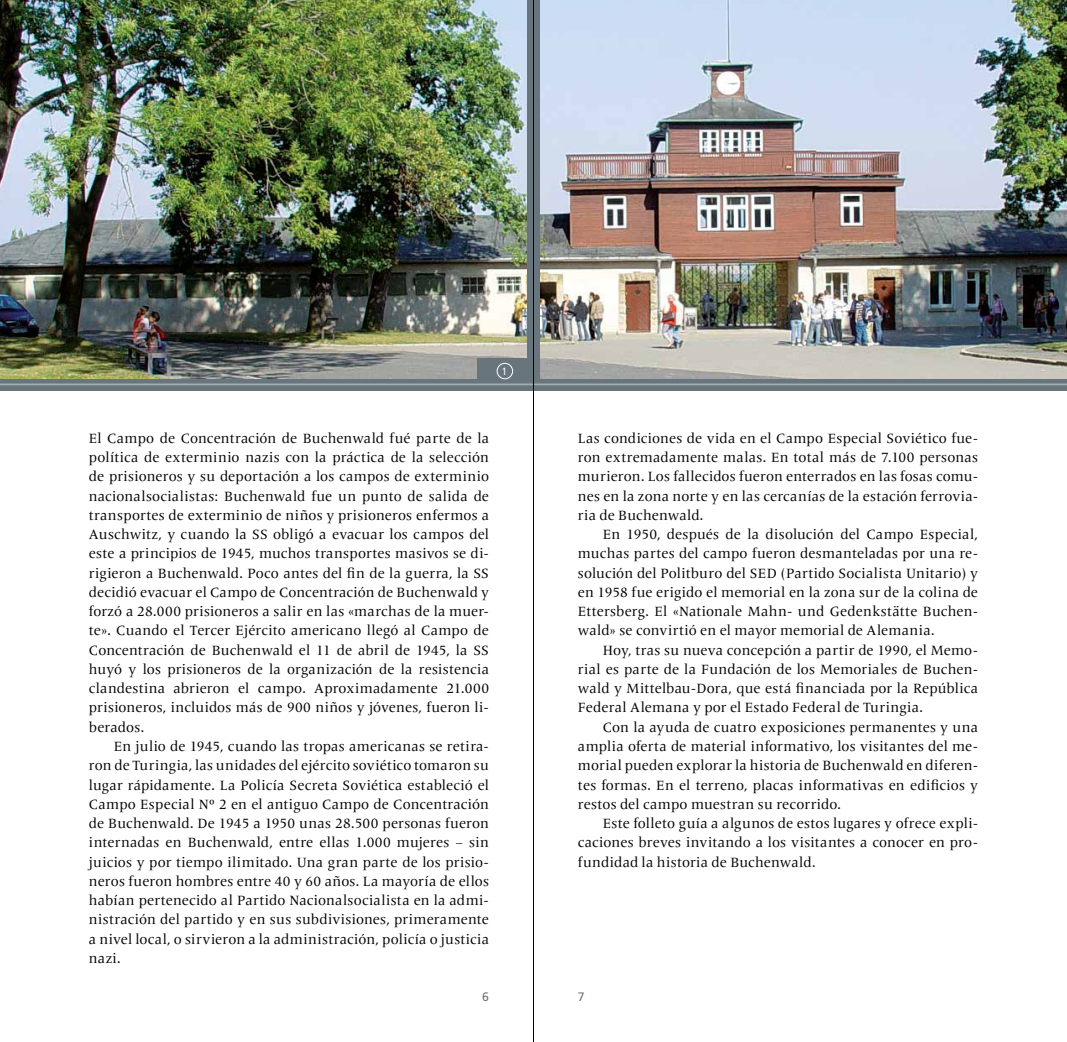
<style>
.page{position:relative;width:1067px;height:1042px;background:#fff}
.page>*{position:absolute;margin:0;border:0;box-sizing:border-box;transform-origin:0 0}
.t1{font:14px/19.2px "Frutiger Serif LT Pro";letter-spacing:.015em;color:#000;text-align:justify}
.t2{font:12.25px "Frutiger LT";color:#68757d}
.t3{font:condensed 10.5px "Frutiger LT Std";color:#fff}
</style>
<div class="page">
<div style="left:0;top:0;width:1067px;height:390px;background:#68757d"></div>
<hr style="left:0;top:383px;width:1067px;height:2px;background:#a2adb5">
<img style="left:540px;top:0;width:527px;height:378px">
<img style="left:0;top:0;width:527px;height:378px">
<div style="left:477px;top:359px;width:56px;height:23px;background:#68757d"></div>
<div style="left:496px;top:363px;width:17px;height:16px;border:1px solid #fff;border-radius:50%"></div>
<hr style="left:533px;top:0;width:1px;height:1042px;background:#000">
<p class="t3" style="left:502px;top:365px;width:7px">1</p>
<p class="t1" style="left:89px;top:429px;width:401px">El Campo de Concentración de Buchenwald fué parte de la política de exterminio nazis con la práctica de la selección de prisioneros y su deportación a los campos de exterminio nacionalsocialistas: Buchenwald fue un punto de salida de transportes de exterminio de niños y prisioneros enfermos a Auschwitz, y cuando la SS obligó a evacuar los campos del este a principios de 1945, muchos transportes masivos se di&shy;rigieron a Buchenwald. Poco antes del fin de la guerra, la SS decidió evacuar el Campo de Concentración de Buchenwald y forzó a 28.000 prisioneros a salir en las «marchas de la muer&shy;te». Cuando el Tercer Ejército americano llegó al Campo de Concentración de Buchenwald el 11 de abril de 1945, la SS huyó y los prisioneros de la organización de la resistencia clandestina abrieron el campo. Aproximadamente 21.000 prisioneros, incluidos más de 900 niños y jóvenes, fueron li&shy;berados.</p>
<p class="t1" style="left:89px;top:737px;width:401px;text-indent:25px">En julio de 1945, cuando las tropas americanas se retira&shy;ron de Turingia, las unidades del ejército soviético tomaron su lugar rápidamente. La Policía Secreta Soviética estableció el Campo Especial Nº 2 en el antiguo Campo de Concentración de Buchenwald. De 1945 a 1950 unas 28.500 personas fueron internadas en Buchenwald, entre ellas 1.000 mujeres – sin juicios y por tiempo ilimitado. Una gran parte de los prisio&shy;neros fueron hombres entre 40 y 60 años. La mayoría de ellos habían pertenecido al Partido Nacionalsocialista en la admi&shy;nistración del partido y en sus subdivisiones, primeramente a nivel local, o sirvieron a la administración, policía o justicia nazi.</p>
<p class="t1" style="left:578px;top:429px;width:401px">Las condiciones de vida en el Campo Especial Soviético fue&shy;ron extremadamente malas. En total más de 7.100 personas murieron. Los fallecidos fueron enterrados en las fosas comu&shy;nes en la zona norte y en las cercanías de la estación ferrovia&shy;ria de Buchenwald.</p>
<p class="t1" style="left:578px;top:525px;width:401px;text-indent:25px">En 1950, después de la disolución del Campo Especial, muchas partes del campo fueron desmanteladas por una re&shy;solución del Politburo del SED (Partido Socialista Unitario) y en 1958 fue erigido el memorial en la zona sur de la colina de Ettersberg. El «Nationale Mahn- und Gedenkstätte Buchen&shy;wald» se convirtió en el mayor memorial de Alemania.</p>
<p class="t1" style="left:578px;top:640px;width:401px;text-indent:25px">Hoy, tras su nueva concepción a partir de 1990, el Memo&shy;rial es parte de la Fundación de los Memoriales de Buchen&shy;wald y Mittelbau-Dora, que está financiada por la República Federal Alemana y por el Estado Federal de Turingia.</p>
<p class="t1" style="left:578px;top:717px;width:401px;text-indent:25px">Con la ayuda de cuatro exposiciones permanentes y una amplia oferta de material informativo, los visitantes del me&shy;morial pueden explorar la historia de Buchenwald en diferen&shy;tes formas. En el terreno, placas informativas en edificios y restos del campo muestran su recorrido.</p>
<p class="t1" style="left:578px;top:814px;width:401px;text-indent:25px">Este folleto guía a algunos de estos lugares y ofrece expli&shy;caciones breves invitando a los visitantes a conocer en pro&shy;fundidad la historia de Buchenwald.</p>
<p class="t2" style="left:482px;top:990px;width:8px">6</p>
<p class="t2" style="left:578px;top:990px;width:8px">7</p>
</div>
